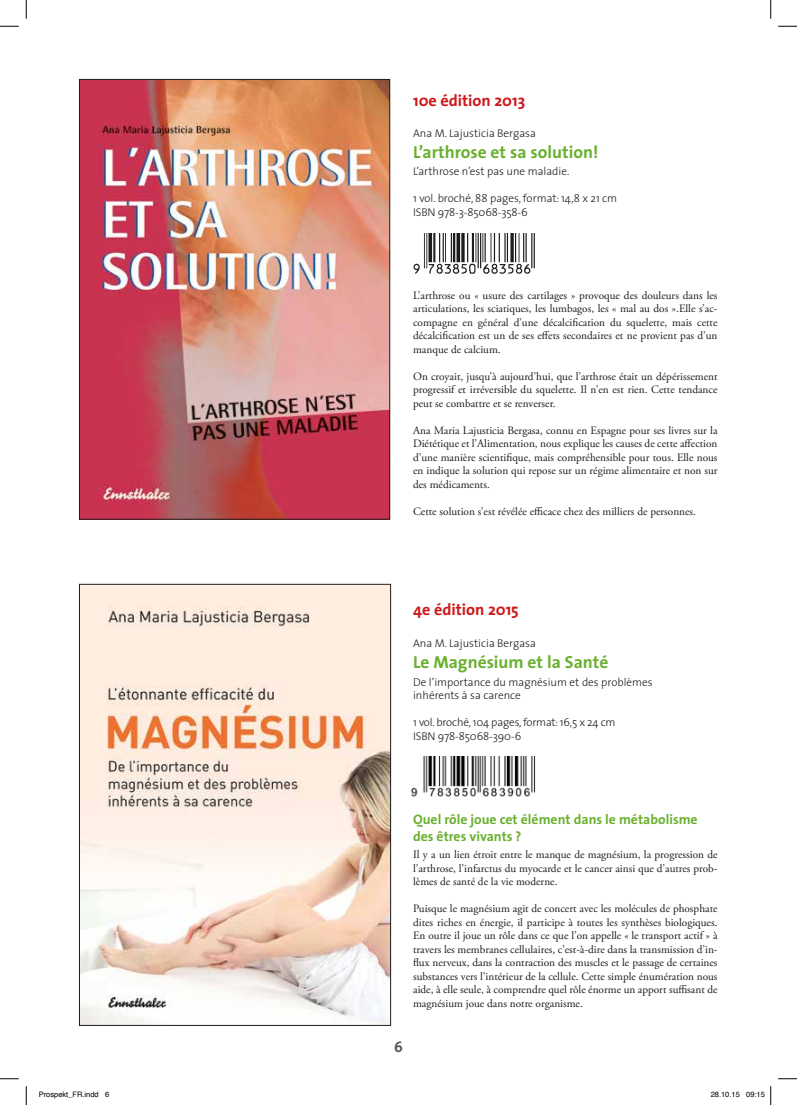
<style>
.page{position:relative;width:797px;height:1105px;background:#fff}
.page>*{position:absolute;margin:0;border:0;box-sizing:border-box;transform-origin:0 0}
.t1{font:700 17.5px "The Sans";color:#6ab02e}
.t2{font:700 16.25px "The Sans";color:#cd171a}
.t3{font:700 15px "The Sans";color:#575756}
.t4{font:700 13.75px/16.5px "The Sans";color:#6ab02e}
.t5{font:11.25px/13.5px "Adobe Garamond Pro";color:#1d1d1b;text-align:justify}
.t6{font:300 11.25px/13.5px "The Sans";color:#1d1d1b}
.t7{font:7.5px "Helvetica";color:#000}
</style>
<div class="page">
<img style="left:81px;top:81px;width:307px;height:436px">
<div style="left:79px;top:79px;width:311px;height:440px;border:1px solid #1d1d1b"></div>
<img style="left:81px;top:586px;width:308px;height:437px">
<div style="left:79px;top:584px;width:312px;height:441px;border:1px solid #1d1d1b"></div>
<img style="left:411px;top:757px;width:125px;height:40px">
<img style="left:413px;top:233px;width:122px;height:40px">
<svg style="left:0;top:25px;width:19px;height:2px"></svg>
<svg style="left:778px;top:25px;width:19px;height:2px"></svg>
<svg style="left:0;top:1078px;width:19px;height:1px"></svg>
<svg style="left:778px;top:1078px;width:19px;height:1px"></svg>
<svg style="left:25px;top:0;width:2px;height:19px"></svg>
<svg style="left:25px;top:1086px;width:2px;height:19px"></svg>
<svg style="left:770px;top:0;width:1px;height:19px"></svg>
<svg style="left:770px;top:1086px;width:1px;height:19px"></svg>
<h2 class="t2" style="left:413px;top:87px;width:113px">10e édition 2013</h2>
<p class="t6" style="left:413px;top:126px;width:124px">Ana M. Lajusticia Bergasa</p>
<h1 class="t1" style="left:413px;top:137px;width:187px">L’arthrose et sa solution!</h1>
<p class="t6" style="left:413px;top:164px;width:158px">L’arthrose n’est pas une maladie.</p>
<p class="t6" style="left:413px;top:191px;width:205px">1 vol. broché, 88 pages, format: 14,8 x 21 cm<br>ISBN 978-3-85068-358-6</p>
<p class="t5" style="left:413px;top:289px;width:306px">L’arthrose ou « usure des cartilages » provoque des douleurs dans les articulations, les sciatiques, les lumbagos, les « mal au dos ».Elle s’ac&shy;compagne en général d’une décalcification du squelette, mais cette décalcification est un de ses effets secondaires et ne provient pas d’un manque de calcium.</p>
<p class="t5" style="left:413px;top:370px;width:306px">On croyait, jusqu’à aujourd’hui, que l’arthrose était un dépérissement progressif et irréversible du squelette. Il n’en est rien. Cette tendance peut se combattre et se renverser.</p>
<p class="t5" style="left:413px;top:424px;width:306px">Ana Maria Lajusticia Bergasa, connu en Espagne pour ses livres sur la Diététique et l’Alimentation, nous explique les causes de cette affection d’une manière scientifique, mais compréhensible pour tous. Elle nous en indique la solution qui repose sur un régime alimentaire et non sur des médicaments.</p>
<p class="t5" style="left:413px;top:505px;width:284px">Cette solution s’est révélée efficace chez des milliers de personnes.</p>
<h2 class="t2" style="left:413px;top:596px;width:107px">4e édition 2015</h2>
<p class="t6" style="left:413px;top:636px;width:124px">Ana M. Lajusticia Bergasa</p>
<h1 class="t1" style="left:413px;top:647px;width:197px">Le Magnésium et la Santé</h1>
<p class="t6" style="left:413px;top:675px;width:241px">De l’importance du magnésium et des problèmes inhérents à sa carence</p>
<p class="t6" style="left:413px;top:715px;width:204px">1 vol. broché, 104 pages, format: 16,5 x 24 cm<br>ISBN 978-85068-390-6</p>
<p class="t4" style="left:413px;top:811px;width:286px">Quel rôle joue cet élément dans le métabolisme des êtres vivants ?</p>
<p class="t5" style="left:413px;top:848px;width:306px">Il y a un lien étroit entre le manque de magnésium, la progression de l’arthrose, l’infarctus du myocarde et le cancer ainsi que d’autres prob&shy;lèmes de santé de la vie moderne.</p>
<p class="t5" style="left:413px;top:902px;width:306px">Puisque le magnésium agit de concert avec les molécules de phosphate dites riches en énergie, il participe à toutes les synthèses biologiques.<br>En outre il joue un rôle dans ce que l’on appelle « le transport actif » à travers les membranes cellulaires, c’est-à-dire dans la transmission d’in&shy;flux nerveux, dans la contraction des muscles et le passage de certaines substances vers l’intérieur de la cellule. Cette simple énumération nous aide, à elle seule, à comprendre quel rôle énorme un apport suffisant de magnésium joue dans notre organisme.</p>
<h3 class="t3" style="left:394px;top:1034px;width:10px">6</h3>
<p class="t7" style="left:39px;top:1089px;width:72px">Prospekt_FR.indd 6</p>
<p class="t7" style="left:710px;top:1089px;width:56px">28.10.15 09:15</p>
</div>
